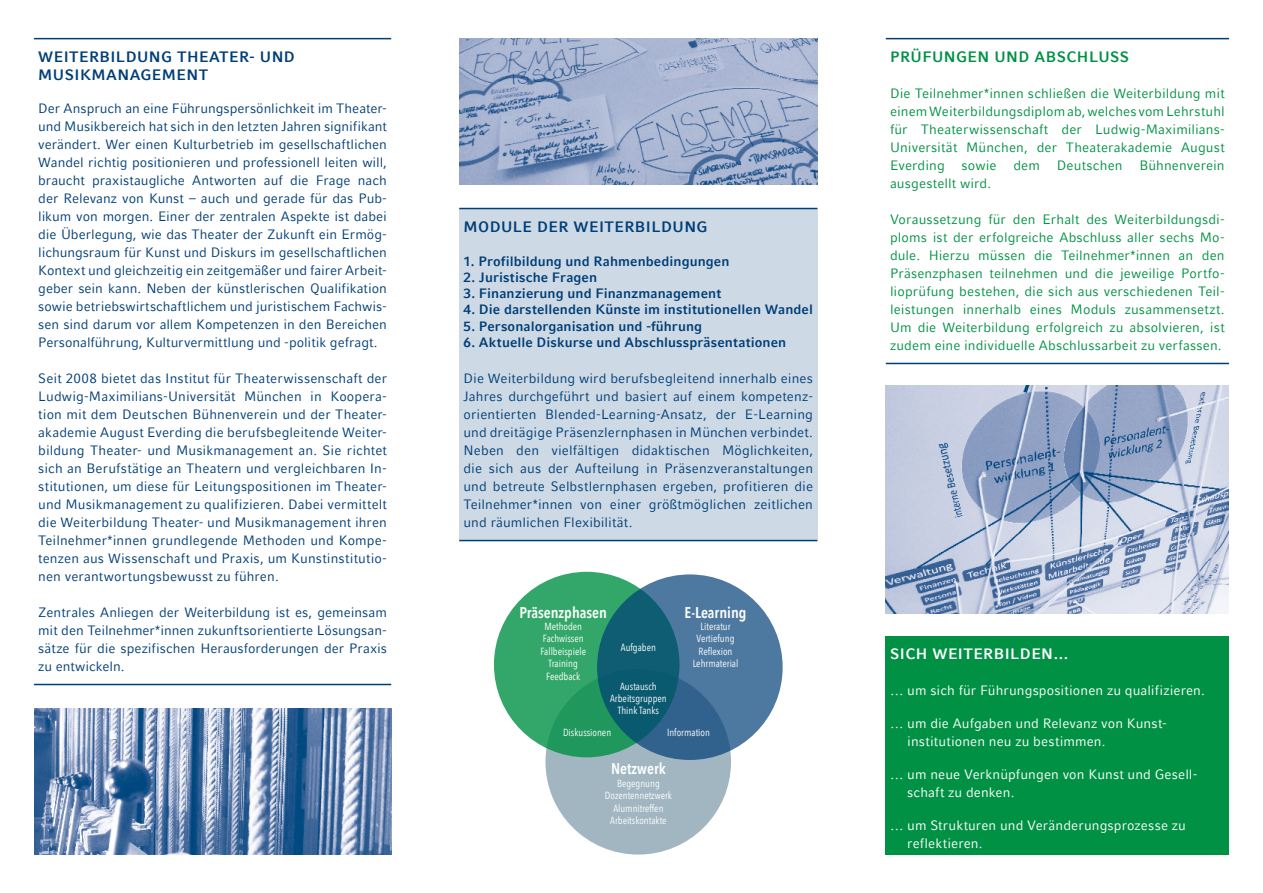
<style>
.page{position:relative;width:1263px;height:893px;background:#fff}
.page>*{position:absolute;margin:0;border:0;box-sizing:border-box;transform-origin:0 0}
.t1{font:600 15.45px "Avenir Next Condensed";color:#fff}
.t2{font:700 15px/18px "LMU Compatil Fact";letter-spacing:.03em;color:#003e77}
.t3{font:700 15px "LMU Compatil Fact";letter-spacing:.03em;color:#009144}
.t4{font:700 15px "LMU Compatil Fact";letter-spacing:.03em;color:#fff}
.t5{font:13.5px/18px "LMU Compatil Fact";letter-spacing:.005em;color:#003e77;text-align:justify}
.t6{font:13.5px/18px "LMU Compatil Fact";letter-spacing:.01em;color:#009144;text-align:justify}
.t7{font:700 13.5px "LMU Compatil Fact";letter-spacing:.005em;color:#003e77}
.t8{font:13.5px/18px "LMU Compatil Fact";letter-spacing:.01em;color:#fff}
.t9{font:10.35px/12.5px "Avenir Next Condensed";color:#fff;text-align:center}
</style>
<div class="page">
<hr style="left:886px;top:38px;width:343px;height:1px;background:#003e77">
<hr style="left:886px;top:363px;width:343px;height:1px;background:#003e77">
<div style="left:459px;top:208px;width:358px;height:332px;background:#cdd9e4"></div>
<hr style="left:459px;top:208px;width:358px;height:1px;background:#003e77">
<hr style="left:459px;top:540px;width:358px;height:1px;background:#003e77">
<div style="left:545px;top:669px;width:186px;height:186px;background:#a1b6c1;border-radius:50%"></div>
<div style="left:494px;top:572px;width:185px;height:185px;background:linear-gradient(to bottom,#39ab6d,#259c60);border-radius:50%"></div>
<svg style="left:597px;top:574px;width:186px;height:186px;background:#336b8d"></svg>
<hr style="left:34px;top:38px;width:357px;height:1px;background:#003e77">
<hr style="left:34px;top:684px;width:357px;height:1px;background:#003e77">
<img style="left:34px;top:708px;width:357px;height:147px">
<div style="left:886px;top:636px;width:343px;height:219px;background:#009144"></div>
<img style="left:886px;top:386px;width:343px;height:227px">
<img style="left:459px;top:38px;width:358px;height:147px">
<p class="t2" style="left:38px;top:47px;width:258px">WEITERBILDUNG THEATER- UND<br>MUSIKMANAGEMENT</p>
<p class="t5" style="left:38px;top:99px;width:350px">Der Anspruch an eine Führungspersönlichkeit im Theater&shy;und Musikbereich hat sich in den letzten Jahren signifikant verändert. Wer einen Kulturbetrieb im gesellschaftlichen Wandel richtig positionieren und professionell leiten will, braucht praxistaugliche Antworten auf die Frage nach der Relevanz von Kunst – auch und gerade für das Pub&shy;likum von morgen. Einer der zentralen Aspekte ist dabei die Überlegung, wie das Theater der Zukunft ein Ermög&shy;lichungsraum für Kunst und Diskurs im gesellschaftlichen Kontext und gleichzeitig ein zeitgemäßer und fairer Arbeit&shy;geber sein kann. Neben der künstlerischen Qualifikation sowie betriebswirtschaftlichem und juristischem Fachwis&shy;sen sind darum vor allem Kompetenzen in den Bereichen Personalführung, Kulturvermittlung und -politik gefragt.</p>
<p class="t5" style="left:38px;top:369px;width:350px">Seit 2008 bietet das Institut für Theaterwissenschaft der Ludwig-Maximilians-Universität München in Koopera&shy;tion mit dem Deutschen Bühnenverein und der Theater&shy;akademie August Everding die berufsbegleitende Weiter&shy;bildung Theater- und Musikmanagement an. Sie richtet sich an Berufstätige an Theatern und vergleichbaren In&shy;stitutionen, um diese für Leitungspositionen im Theater&shy;und Musikmanagement zu qualifizieren. Dabei vermittelt die Weiterbildung Theater- und Musikmanagement ihren Teilnehmer*innen grundlegende Methoden und Kompe&shy;tenzen aus Wissenschaft und Praxis, um Kunstinstitutio&shy;nen verantwortungsbewusst zu führen.</p>
<p class="t5" style="left:38px;top:603px;width:350px">Zentrales Anliegen der Weiterbildung ist es, gemeinsam mit den Teilnehmer*innen zukunftsorientierte Lösungsan&shy;sätze für die spezifischen Herausforderungen der Praxis zu entwickeln.</p>
<p class="t2" style="left:463px;top:217px;width:246px">MODULE DER WEITERBILDUNG</p>
<p class="t7" style="left:463px;top:253px;width:267px">1. Profilbildung und Rahmenbedingungen</p>
<p class="t7" style="left:463px;top:269px;width:135px">2. Juristische Fragen</p>
<p class="t7" style="left:463px;top:285px;width:259px">3. Finanzierung und Finanzmanagement</p>
<p class="t7" style="left:463px;top:302px;width:351px">4. Die darstellenden Künste im institutionellen Wandel</p>
<p class="t7" style="left:463px;top:318px;width:240px">5. Personalorganisation und -führung</p>
<p class="t7" style="left:463px;top:334px;width:324px">6. Aktuelle Diskurse und Abschlusspräsentationen</p>
<p class="t5" style="left:463px;top:369px;width:351px">Die Weiterbildung wird berufsbegleitend innerhalb eines Jahres durchgeführt und basiert auf einem kompetenz&shy;orientierten Blended-Learning-Ansatz, der E-Learning und dreitägige Präsenzlernphasen in München verbindet.<br>Neben den vielfältigen didaktischen Möglichkeiten, die sich aus der Aufteilung in Präsenzveranstaltungen und betreute Selbstlernphasen ergeben, profitieren die Teilnehmer*innen von einer größtmöglichen zeitlichen und räumlichen Flexibilität.</p>
<p class="t1" style="left:519px;top:599px;width:89px">Präsenzphasen</p>
<p class="t9" style="left:540px;top:620px;width:47px">Methoden<br>Fachwissen<br>Fallbeispiele<br>Training<br>Feedback</p>
<p class="t9" style="left:621px;top:641px;width:37px">Aufgaben</p>
<p class="t9" style="left:610px;top:679px;width:58px">Austausch<br>Arbeitsgruppen<br>Think Tanks</p>
<p class="t1" style="left:685px;top:599px;width:63px">E-Learning</p>
<p class="t9" style="left:693px;top:620px;width:47px">Literatur<br>Vertiefung<br>Reflexion<br>Lehrmaterial</p>
<p class="t9" style="left:563px;top:726px;width:50px">Diskussionen</p>
<p class="t9" style="left:667px;top:726px;width:44px">Information</p>
<p class="t1" style="left:611px;top:755px;width:56px">Netzwerk</p>
<p class="t9" style="left:605px;top:776px;width:69px">Begegnung<br>Dozentennetzwerk<br>Alumnitreffen<br>Arbeitskontakte</p>
<p class="t3" style="left:890px;top:48px;width:241px">PRÜFUNGEN UND ABSCHLUSS</p>
<p class="t6" style="left:890px;top:84px;width:336px">Die Teilnehmer*innen schließen die Weiterbildung mit einem Weiterbildungsdiplom ab, welches vom Lehrstuhl für Theaterwissenschaft der Ludwig-Maximilians-Universität München, der Theaterakademie August Everding sowie dem Deutschen Bühnenverein ausgestellt wird.</p>
<p class="t6" style="left:890px;top:210px;width:336px">Voraussetzung für den Erhalt des Weiterbildungsdi&shy;ploms ist der erfolgreiche Abschluss aller sechs Mo&shy;dule. Hierzu müssen die Teilnehmer*innen an den Präsenzphasen teilnehmen und die jeweilige Portfo&shy;lioprüfung bestehen, die sich aus verschiedenen Teil&shy;leistungen innerhalb eines Moduls zusammensetzt.<br>Um die Weiterbildung erfolgreich zu absolvieren, ist zudem eine individuelle Abschlussarbeit zu verfassen.</p>
<p class="t4" style="left:890px;top:645px;width:180px">SICH WEITERBILDEN…</p>
<p class="t8" style="left:890px;top:682px;width:316px">… um sich für Führungspositionen zu qualifizieren.</p>
<p class="t8" style="left:907px;top:715px;width:261px;text-indent:-17px">… um die Aufgaben und Relevanz von Kunst&shy;institutionen neu zu bestimmen.</p>
<p class="t8" style="left:907px;top:766px;width:292px;text-indent:-17px">… um neue Verknüpfungen von Kunst und Gesell&shy;schaft zu denken.</p>
<p class="t8" style="left:907px;top:817px;width:280px;text-indent:-17px">… um Strukturen und Veränderungsprozesse zu reflektieren.</p>
</div>
